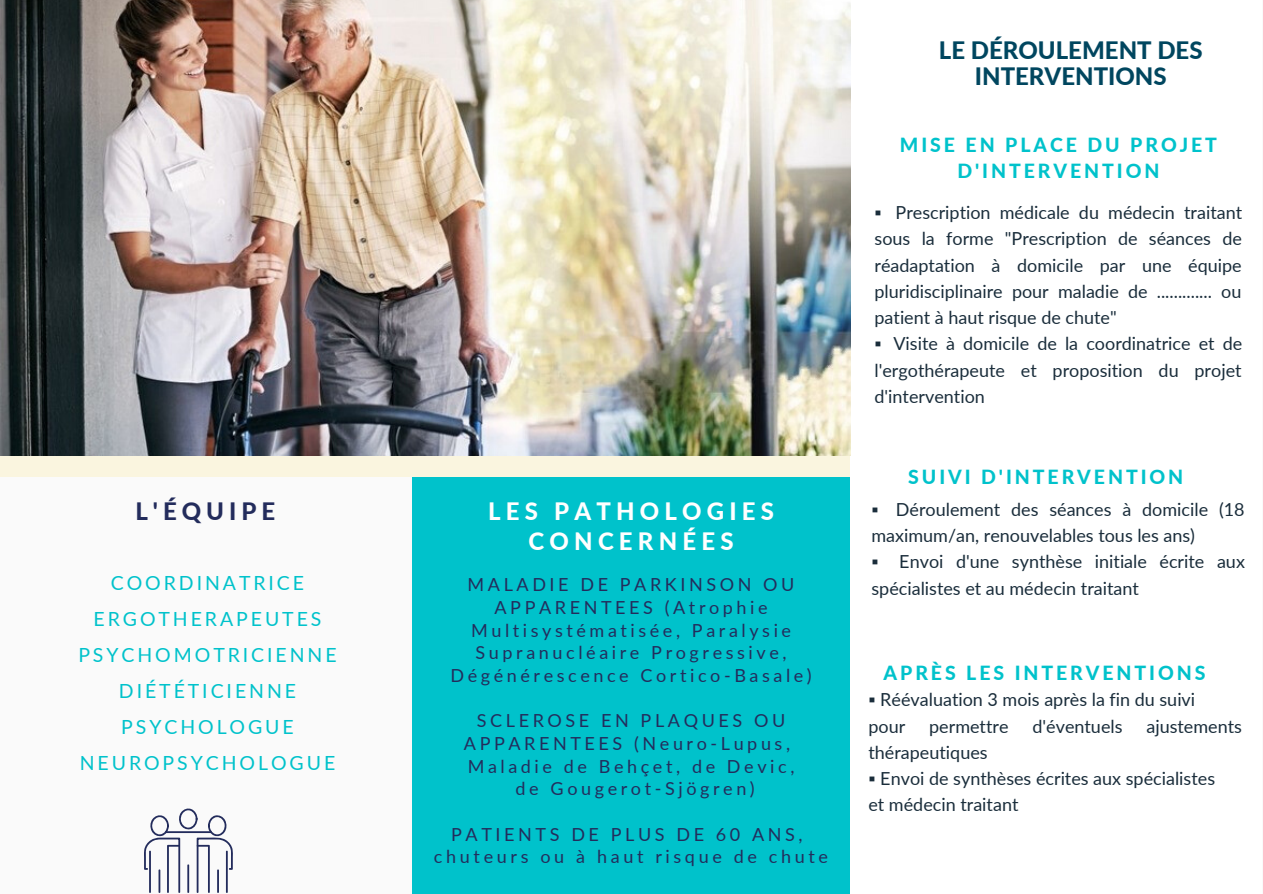
<style>
.page{position:relative;width:1263px;height:894px;background:#fff}
.page>*{position:absolute;margin:0;border:0;box-sizing:border-box;transform-origin:0 0}
.t1{font:800 24px/26.2px "Lato";color:#00465f;text-align:center}
.t2{font:800 24px/30.6px "Lato";letter-spacing:.215em;color:#fff;text-align:center}
.t3{font:800 24px "Lato";letter-spacing:.21em;color:#232c5c}
.t4{font:19.5px/36.2px "Lato";letter-spacing:.15em;color:#00c2cb;text-align:center}
.t5{font:800 19.5px/26.2px "Lato";letter-spacing:.15em;color:#00c2cb;text-align:center}
.t6{font:18px/26.2px "Lato";color:#1a2d3b}
.t7{font:18px/22.6px "Lato";letter-spacing:.2em;color:#232c5c;text-align:center}
</style>
<div class="page">
<div style="left:0;top:0;width:1263px;height:893px;background:#fafafa"></div>
<div style="left:412px;top:0;width:438px;height:893px;background:#00c2cb"></div>
<div style="left:850px;top:0;width:412px;height:893px;background:#fff"></div>
<div style="left:0;top:339px;width:850px;height:137px;background:#faf5df"></div>
<img style="left:0;top:0;width:850px;height:455px">
<svg style="left:144px;top:808px;width:89px;height:84px"></svg>
<h1 class="t3" style="left:135px;top:496px;width:141px">L'ÉQUIPE</h1>
<p class="t4" style="left:78px;top:563px;width:260px">COORDINATRICE<br>ERGOTHERAPEUTES<br>PSYCHOMOTRICIENNE<br>DIÉTÉTICIENNE<br>PSYCHOLOGUE<br>NEUROPSYCHOLOGUE</p>
<h1 class="t2" style="left:488px;top:495px;width:287px">LES PATHOLOGIES<br>CONCERNÉES</h1>
<p class="t7" style="left:450px;top:573px;width:363px">MALADIE DE PARKINSON OU<br>APPARENTEES (Atrophie<br>Multisystématisée, Paralysie<br>Supranucléaire Progressive,<br>Dégénérescence Cortico-Basale)</p>
<p class="t7" style="left:477px;top:708px;width:310px">SCLEROSE EN PLAQUES OU</p>
<p class="t7" style="left:464px;top:731px;width:328px">APPARENTEES (Neuro-Lupus,</p>
<p class="t7" style="left:468px;top:754px;width:328px">Maladie de Behçet, de Devic,</p>
<p class="t7" style="left:516px;top:776px;width:241px">de Gougerot-Sjögren)</p>
<p class="t7" style="left:434px;top:822px;width:396px">PATIENTS DE PLUS DE 60 ANS, chuteurs ou à haut risque de chute</p>
<h1 class="t1" style="left:939px;top:37px;width:265px">LE DÉROULEMENT DES<br>INTERVENTIONS</h1>
<p class="t5" style="left:900px;top:131px;width:318px">MISE EN PLACE DU PROJET<br>D'INTERVENTION</p>
<p class="t6" style="left:874px;top:199px;width:369px;text-align:justify">▪ Prescription médicale du médecin traitant sous la forme "Prescription de séances de réadaptation à domicile par une équipe pluridisciplinaire pour maladie de ............. ou patient à haut risque de chute"</p>
<p class="t6" style="left:874px;top:330px;width:369px;text-align:justify">▪ Visite à domicile de la coordinatrice et de l'ergothérapeute et proposition du projet d'intervention</p>
<p class="t5" style="left:908px;top:463px;width:277px">SUIVI D'INTERVENTION</p>
<p class="t6" style="left:871px;top:495px;width:375px">▪ Déroulement des séances à domicile (18 maximum/an, renouvelables tous les ans)</p>
<p class="t6" style="left:871px;top:548px;width:375px">▪ Envoi d'une synthèse initiale écrite aux spécialistes et au médecin traitant</p>
<p class="t5" style="left:884px;top:659px;width:323px">APRÈS LES INTERVENTIONS</p>
<p class="t6" style="left:868px;top:686px;width:328px">▪ Réévaluation 3 mois après la fin du suivi pour</p>
<p class="t6" style="left:929px;top:712px;width:81px">permettre</p>
<p class="t6" style="left:1032px;top:712px;width:92px">d'éventuels</p>
<p class="t6" style="left:1146px;top:712px;width:97px">ajustements</p>
<p class="t6" style="left:868px;top:738px;width:121px">thérapeutiques</p>
<p class="t6" style="left:868px;top:764px;width:348px">▪ Envoi de synthèses écrites aux spécialistes et médecin traitant</p>
</div>
